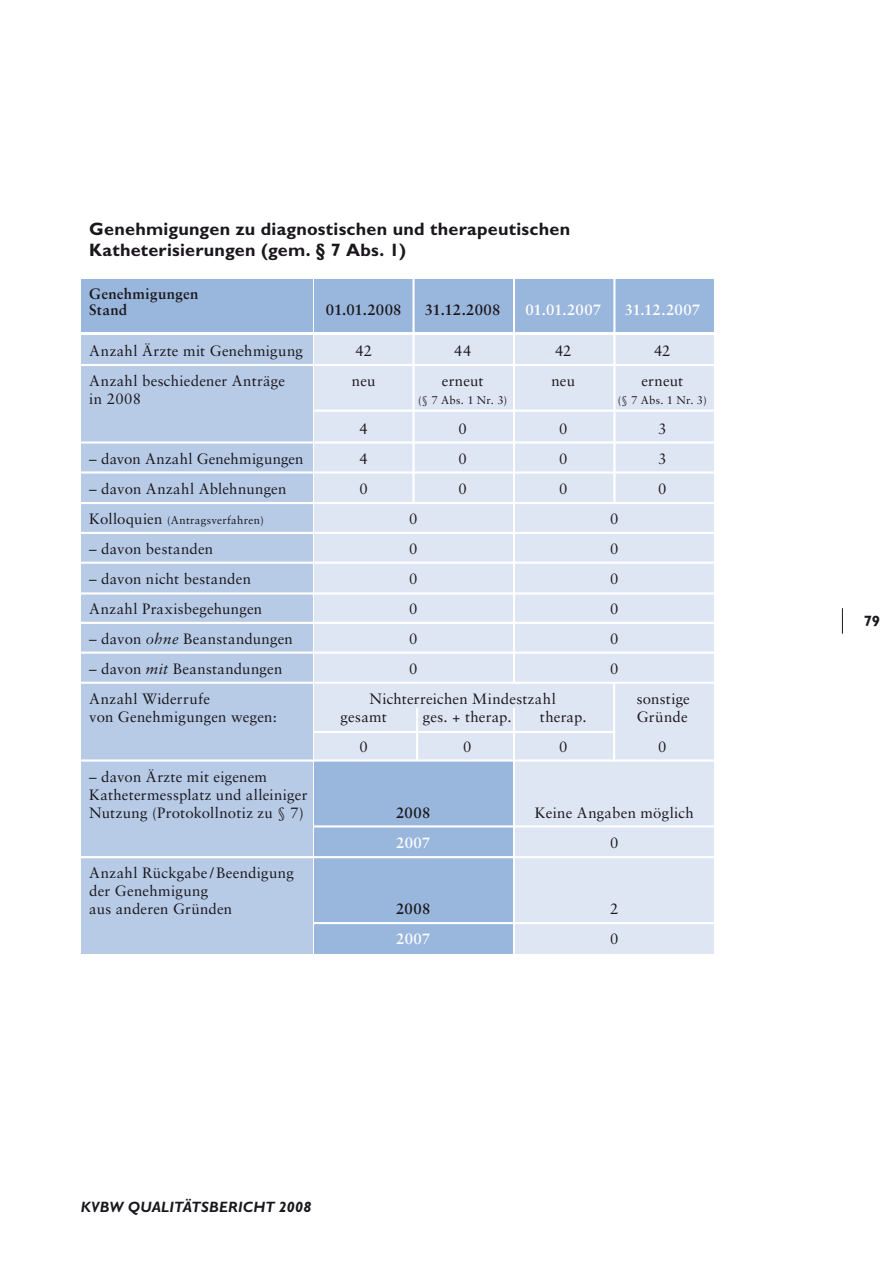
<style>
.page{position:relative;width:893px;height:1263px;background:#fff}
.page>*{position:absolute;margin:0;border:0;box-sizing:border-box;transform-origin:0 0}
.t1{font:700 18px/21px "Gill Sans";letter-spacing:.015em;color:#1a171c}
.t2{font:15px/18px "Sabon";letter-spacing:.015em;color:#1a171c}
.t3{font:700 15px/16.5px "Sabon";letter-spacing:.015em;color:#1a171c}
.t4{font:700 15px "Sabon";letter-spacing:.005em;color:#fff}
.t5{font:italic 700 15px "Gill Sans";letter-spacing:.015em;color:#1a171c}
.t6{font:700 15px "Gill Sans";color:#1a171c}
.t7{font:11.25px "Sabon";letter-spacing:.025em;color:#1a171c}
.s1{font-size:15px}
.s2{font-style:italic}
</style>
<div class="page">
<svg style="left:842px;top:608px;width:1px;height:26px"></svg>
<div style="left:81px;top:279px;width:231px;height:52px;background:#99b6dc"></div>
<div style="left:314px;top:279px;width:199px;height:52px;background:#99b6dc"></div>
<div style="left:515px;top:279px;width:199px;height:52px;background:#99b6dc"></div>
<div style="left:81px;top:335px;width:231px;height:619px;background:#b8cbe6"></div>
<div style="left:314px;top:335px;width:199px;height:619px;background:#dfe6f3"></div>
<div style="left:515px;top:335px;width:199px;height:619px;background:#dfe6f3"></div>
<hr style="left:81px;top:364px;width:633px;height:2px;background:#fff">
<hr style="left:81px;top:651px;width:633px;height:3px;background:#fff">
<hr style="left:412px;top:279px;width:3px;height:224px;background:#fff">
<hr style="left:613px;top:279px;width:2px;height:224px;background:#fff">
<hr style="left:81px;top:622px;width:633px;height:2px;background:#fff">
<hr style="left:81px;top:592px;width:633px;height:2px;background:#fff">
<hr style="left:81px;top:562px;width:633px;height:2px;background:#fff">
<hr style="left:81px;top:532px;width:633px;height:2px;background:#fff">
<hr style="left:81px;top:502px;width:633px;height:2px;background:#fff">
<hr style="left:81px;top:471px;width:633px;height:2px;background:#fff">
<hr style="left:81px;top:441px;width:633px;height:3px;background:#fff">
<hr style="left:314px;top:410px;width:400px;height:2px;background:#fff">
<div style="left:498px;top:684px;width:36px;height:24px;background:#dfe6f3"></div>
<hr style="left:613px;top:683px;width:2px;height:78px;background:#fff">
<hr style="left:314px;top:731px;width:301px;height:2px;background:#fff">
<hr style="left:81px;top:682px;width:633px;height:2px;background:#fff">
<hr style="left:416px;top:708px;width:2px;height:53px;background:#fff">
<div style="left:314px;top:761px;width:199px;height:193px;background:#99b6dc"></div>
<hr style="left:81px;top:759px;width:633px;height:3px;background:#fff">
<hr style="left:81px;top:856px;width:633px;height:2px;background:#fff">
<hr style="left:313px;top:825px;width:401px;height:2px;background:#fff">
<hr style="left:313px;top:922px;width:401px;height:2px;background:#fff">
<p class="t1" style="left:89px;top:218px;width:482px">Genehmigungen zu diagnostischen und therapeutischen<br>Katheterisierungen (gem. § 7 Abs. 1)</p>
<p class="t3" style="left:89px;top:285px;width:111px">Genehmigungen<br>Stand</p>
<p class="t3" style="left:326px;top:301px;width:77px">01.01.2008</p>
<p class="t3" style="left:425px;top:301px;width:77px">31.12.2008</p>
<p class="t4" style="left:525px;top:301px;width:77px">01.01.2007</p>
<p class="t4" style="left:625px;top:301px;width:77px">31.12.2007</p>
<p class="t2" style="left:89px;top:341px;width:215px">Anzahl Ärzte mit Genehmigung</p>
<p class="t2" style="left:355px;top:341px;width:18px">42</p>
<p class="t2" style="left:454px;top:341px;width:19px">44</p>
<p class="t2" style="left:555px;top:341px;width:18px">42</p>
<p class="t2" style="left:654px;top:341px;width:18px">42</p>
<p class="t2" style="left:89px;top:371px;width:197px">Anzahl beschiedener Anträge</p>
<p class="t2" style="left:352px;top:371px;width:25px">neu</p>
<p class="t2" style="left:442px;top:371px;width:43px">erneut</p>
<p class="t2" style="left:551px;top:371px;width:25px">neu</p>
<p class="t2" style="left:641px;top:371px;width:43px">erneut</p>
<p class="t2" style="left:89px;top:389px;width:53px">in 2008</p>
<p class="t7" style="left:418px;top:393px;width:91px">(§ 7 Abs. 1 Nr. 3)</p>
<p class="t7" style="left:618px;top:393px;width:91px">(§ 7 Abs. 1 Nr. 3)</p>
<p class="t2" style="left:360px;top:419px;width:10px">4</p>
<p class="t2" style="left:459px;top:419px;width:10px">0</p>
<p class="t2" style="left:559px;top:419px;width:10px">0</p>
<p class="t2" style="left:658px;top:419px;width:10px">3</p>
<p class="t2" style="left:89px;top:449px;width:216px">– davon Anzahl Genehmigungen</p>
<p class="t2" style="left:360px;top:449px;width:10px">4</p>
<p class="t2" style="left:459px;top:449px;width:10px">0</p>
<p class="t2" style="left:559px;top:449px;width:10px">0</p>
<p class="t2" style="left:658px;top:449px;width:10px">3</p>
<p class="t2" style="left:89px;top:479px;width:199px">– davon Anzahl Ablehnungen</p>
<p class="t2" style="left:360px;top:479px;width:10px">0</p>
<p class="t2" style="left:459px;top:479px;width:10px">0</p>
<p class="t2" style="left:559px;top:479px;width:10px">0</p>
<p class="t2" style="left:658px;top:479px;width:10px">0</p>
<p class="t7" style="left:89px;top:513px;width:176px"><span class="s1">Kolloquien</span> (Antragsverfahren)</p>
<p class="t2" style="left:409px;top:509px;width:10px">0</p>
<p class="t2" style="left:610px;top:509px;width:10px">0</p>
<p class="t2" style="left:89px;top:539px;width:125px">– davon bestanden</p>
<p class="t2" style="left:409px;top:539px;width:10px">0</p>
<p class="t2" style="left:610px;top:539px;width:10px">0</p>
<p class="t2" style="left:89px;top:569px;width:163px">– davon nicht bestanden</p>
<p class="t2" style="left:409px;top:569px;width:10px">0</p>
<p class="t2" style="left:610px;top:569px;width:10px">0</p>
<p class="t2" style="left:89px;top:599px;width:174px">Anzahl Praxisbegehungen</p>
<p class="t2" style="left:409px;top:599px;width:10px">0</p>
<p class="t2" style="left:610px;top:599px;width:10px">0</p>
<p class="t2" style="left:89px;top:629px;width:205px">– davon <span class="s2">ohne</span> Beanstandungen</p>
<p class="t2" style="left:409px;top:629px;width:10px">0</p>
<p class="t2" style="left:610px;top:629px;width:10px">0</p>
<p class="t2" style="left:89px;top:659px;width:195px">– davon <span class="s2">mit</span> Beanstandungen</p>
<p class="t2" style="left:409px;top:659px;width:10px">0</p>
<p class="t2" style="left:610px;top:659px;width:10px">0</p>
<p class="t2" style="left:89px;top:689px;width:122px">Anzahl Widerrufe</p>
<p class="t2" style="left:370px;top:689px;width:188px">Nichterreichen Mindestzahl</p>
<p class="t2" style="left:637px;top:689px;width:55px">sonstige</p>
<p class="t2" style="left:89px;top:707px;width:189px">von Genehmigungen wegen:</p>
<p class="t2" style="left:341px;top:707px;width:48px">gesamt</p>
<p class="t2" style="left:423px;top:707px;width:90px">ges. + therap.</p>
<p class="t2" style="left:540px;top:707px;width:48px">therap.</p>
<p class="t2" style="left:637px;top:707px;width:52px">Gründe</p>
<p class="t2" style="left:360px;top:737px;width:10px">0</p>
<p class="t2" style="left:463px;top:737px;width:10px">0</p>
<p class="t2" style="left:559px;top:737px;width:10px">0</p>
<p class="t2" style="left:658px;top:737px;width:10px">0</p>
<p class="t2" style="left:89px;top:767px;width:220px">– davon Ärzte mit eigenem<br>Kathetermessplatz und alleiniger<br>Nutzung (Protokollnotiz zu § 7)</p>
<p class="t3" style="left:396px;top:804px;width:36px">2008</p>
<p class="t2" style="left:535px;top:803px;width:160px">Keine Angaben möglich</p>
<p class="t4" style="left:396px;top:833px;width:36px">2007</p>
<p class="t2" style="left:610px;top:833px;width:10px">0</p>
<p class="t2" style="left:89px;top:863px;width:206px">Anzahl Rückgabe /Beendigung der Genehmigung<br>aus anderen Gründen</p>
<p class="t3" style="left:396px;top:900px;width:36px">2008</p>
<p class="t2" style="left:610px;top:899px;width:10px">2</p>
<p class="t4" style="left:396px;top:929px;width:36px">2007</p>
<p class="t2" style="left:610px;top:929px;width:10px">0</p>
<p class="t5" style="left:81px;top:1198px;width:232px">KVBW QUALITÄTSBERICHT 2008</p>
<p class="t6" style="left:864px;top:612px;width:18px">79</p>
</div>
